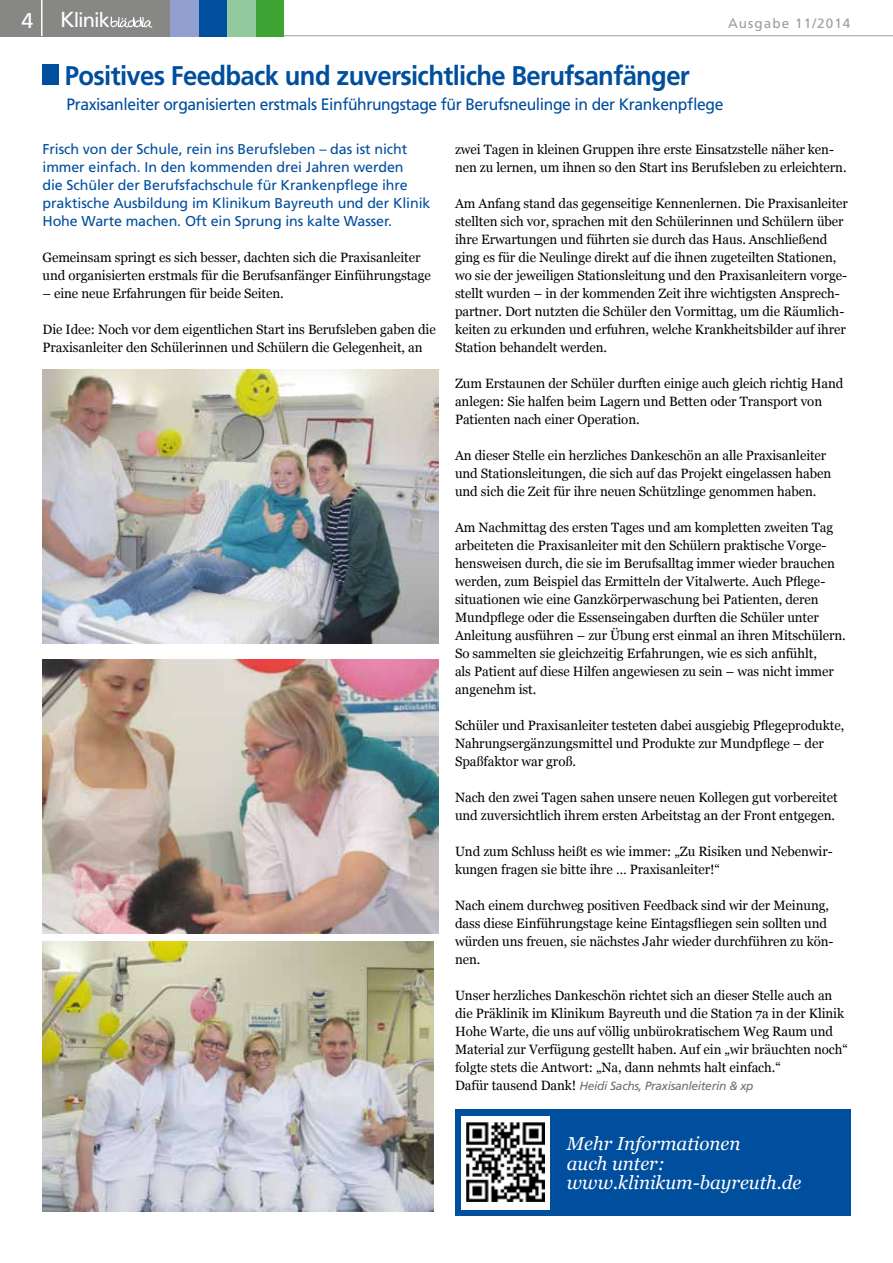
<style>
.page{position:relative;width:893px;height:1263px;background:#fff}
.page>*{position:absolute;margin:0;border:0;box-sizing:border-box;transform-origin:0 0}
.t1{font:700 27px "Frutiger";letter-spacing:-.025em;color:#004e9e;scale:.95 1}
.t2{font:20.1px "Frutiger";letter-spacing:-.05em;color:#fff}
.t3{font:italic 18.75px/19.5px "Georgia";color:#fff}
.t4{font:16.5px "Frutiger";letter-spacing:-.025em;color:#004e9e;scale:.95 1}
.t5{font:14.25px/18px "Frutiger";letter-spacing:-.01em;color:#004e9e}
.t6{font:13.5px/18px "Georgia";letter-spacing:-.005em;color:#000}
.t7{font:13.5px "Frutiger";letter-spacing:.08em;color:#9c9d9d}
.t8{font:italic 12px "Frutiger";letter-spacing:-.025em;color:#6f6f6e}
.s1{font-size:21.3px}
.s2{font-size:21.75px}
.s3{font-family:"Georgia";font-style:normal;font-size:13.5px;color:#000}
</style>
<div class="page">
<div style="left:255px;top:0;width:29px;height:36px;background:#3da434"></div>
<div style="left:198px;top:0;width:29px;height:36px;background:#004e9e"></div>
<div style="left:227px;top:0;width:28px;height:36px;background:#92c99d"></div>
<div style="left:170px;top:0;width:28px;height:36px;background:#92a0d1"></div>
<div style="left:0;top:0;width:170px;height:36px;background:#878786"></div>
<svg style="left:110px;top:17px;width:42px;height:11px"></svg>
<hr style="left:41px;top:0;width:2px;height:36px;background:#fff">
<hr style="left:284px;top:35px;width:609px;height:1px;background:#9c9d9d">
<div style="left:43px;top:64px;width:16px;height:21px;background:#004e9e"></div>
<img style="left:42px;top:370px;width:396px;height:274px">
<img style="left:42px;top:659px;width:396px;height:274px">
<img style="left:42px;top:942px;width:392px;height:269px">
<div style="left:455px;top:1109px;width:395px;height:107px;background:#004e9e"></div>
<div style="left:462px;top:1117px;width:88px;height:93px;background:#fff"></div>
<img style="left:467px;top:1123px;width:78px;height:78px">
<h2 class="t2" style="left:22px;top:9px;width:90px"><span class="s1">4</span> <span class="s2">K</span>linik</h2>
<p class="t7" style="left:728px;top:15px;width:124px">Ausgabe 11/2014</p>
<h1 class="t1" style="left:65px;top:60px;width:660px">Positives Feedback und zuversichtliche Berufsanfänger</h1>
<p class="t4" style="left:67px;top:95px;width:693px">Praxisanleiter organisierten erstmals Einführungstage für Berufsneulinge in der Krankenpflege</p>
<p class="t5" style="left:43px;top:140px;width:389px">Frisch von der Schule, rein ins Berufsleben – das ist nicht immer einfach. In den kommenden drei Jahren werden<br>die Schüler der Berufsfachschule für Krankenpflege ihre praktische Ausbildung im Klinikum Bayreuth und der Klinik Hohe Warte machen. Oft ein Sprung ins kalte Wasser.</p>
<p class="t6" style="left:43px;top:248px;width:390px">Gemeinsam springt es sich besser, dachten sich die Praxisanleiter und organisierten erstmals für die Berufsanfänger Einführungstage</p>
<p class="t6" style="left:43px;top:284px;width:243px">– eine neue Erfahrungen für beide Seiten.</p>
<p class="t6" style="left:43px;top:320px;width:395px">Die Idee: Noch vor dem eigentlichen Start ins Berufsleben gaben die<br>Praxisanleiter den Schülerinnen und Schülern die Gelegenheit, an</p>
<p class="t6" style="left:455px;top:140px;width:393px">zwei Tagen in kleinen Gruppen ihre erste Einsatzstelle näher ken&shy;nen zu lernen, um ihnen so den Start ins Berufsleben zu erleichtern.</p>
<p class="t6" style="left:455px;top:194px;width:394px">Am Anfang stand das gegenseitige Kennenlernen. Die Praxisanleiter stellten sich vor, sprachen mit den Schülerinnen und Schülern über ihre Erwartungen und führten sie durch das Haus. Anschließend ging es für die Neulinge direkt auf die ihnen zugeteilten Stationen, wo sie der jeweiligen Stationsleitung und den Praxisanleitern vorge&shy;stellt wurden – in der kommenden Zeit ihre wichtigsten Ansprech&shy;partner. Dort nutzten die Schüler den Vormittag, um die Räumlich&shy;keiten zu erkunden und erfuhren, welche Krankheitsbilder auf ihrer Station behandelt werden.</p>
<p class="t6" style="left:455px;top:374px;width:390px">Zum Erstaunen der Schüler durften einige auch gleich richtig Hand anlegen: Sie halfen beim Lagern und Betten oder Transport von<br>Patienten nach einer Operation.</p>
<p class="t6" style="left:455px;top:446px;width:378px">An dieser Stelle ein herzliches Dankeschön an alle Praxisanleiter und Stationsleitungen, die sich auf das Projekt eingelassen haben und sich die Zeit für ihre neuen Schützlinge genommen haben.</p>
<p class="t6" style="left:455px;top:518px;width:392px">Am Nachmittag des ersten Tages und am kompletten zweiten Tag arbeiteten die Praxisanleiter mit den Schülern praktische Vorge&shy;hensweisen durch, die sie im Berufsalltag immer wieder brauchen werden, zum Beispiel das Ermitteln der Vitalwerte. Auch Pflege&shy;situationen wie eine Ganzkörperwaschung bei Patienten, deren Mundpflege oder die Essenseingaben durften die Schüler unter Anleitung ausführen – zur Übung erst einmal an ihren Mitschülern.<br>So sammelten sie gleichzeitig Erfahrungen, wie es sich anfühlt,<br>als Patient auf diese Hilfen angewiesen zu sein – was nicht immer angenehm ist.</p>
<p class="t6" style="left:455px;top:716px;width:391px">Schüler und Praxisanleiter testeten dabei ausgiebig Pflegeprodukte,<br>Nahrungsergänzungsmittel und Produkte zur Mundpflege – der<br>Spaßfaktor war groß.</p>
<p class="t6" style="left:455px;top:788px;width:384px">Nach den zwei Tagen sahen unsere neuen Kollegen gut vorbereitet und zuversichtlich ihrem ersten Arbeitstag an der Front entgegen.</p>
<p class="t6" style="left:455px;top:842px;width:379px">Und zum Schluss heißt es wie immer: „Zu Risiken und Nebenwir&shy;kungen fragen sie bitte ihre … Praxisanleiter!“</p>
<p class="t6" style="left:455px;top:896px;width:380px">Nach einem durchweg positiven Feedback sind wir der Meinung, dass diese Einführungstage keine Eintagsfliegen sein sollten und würden uns freuen, sie nächstes Jahr wieder durchführen zu kön&shy;nen.</p>
<p class="t6" style="left:455px;top:986px;width:394px">Unser herzliches Dankeschön richtet sich an dieser Stelle auch an die Präklinik im Klinikum Bayreuth und die Station 7a in der Klinik Hohe Warte, die uns auf völlig unbürokratischem Weg Raum und Material zur Verfügung gestellt haben. Auf ein „wir bräuchten noch“ folgte stets die Antwort: „Na, dann nehmts halt einfach.“</p>
<p class="t8" style="left:455px;top:1079px;width:300px"><span class="s3">Dafür tausend Dank!</span> Heidi Sachs, Praxisanleiterin &amp; xp</p>
<h3 class="t3" style="left:567px;top:1134px;width:236px">Mehr Informationen<br>auch unter: www.klinikum-bayreuth.de</h3>
</div>
